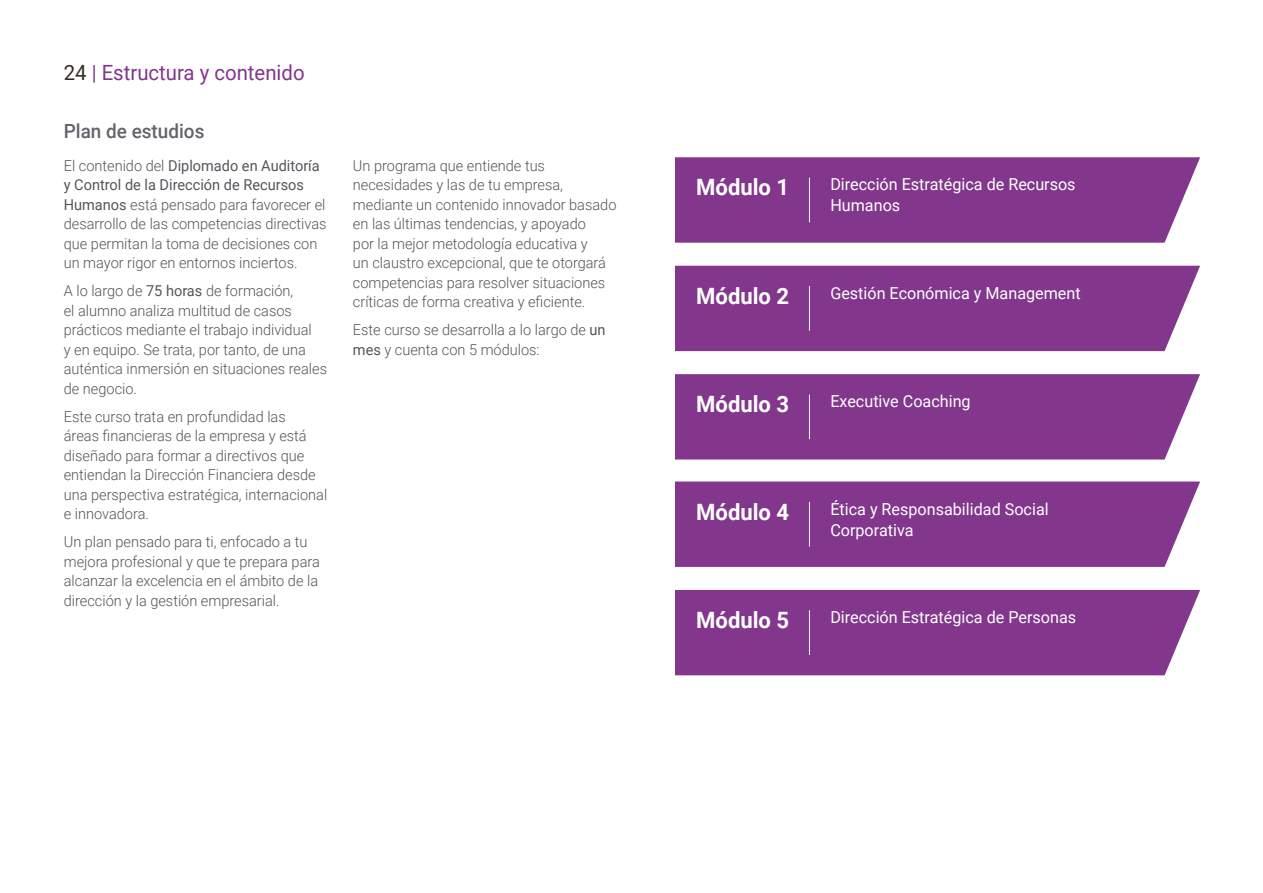
<style>
.page{position:relative;width:1263px;height:893px;background:#fff}
.page>*{position:absolute;margin:0;border:0;box-sizing:border-box;transform-origin:0 0}
.t1{font:700 22.5px "Roboto";color:#fff}
.t2{font:21px "Roboto";color:#82368c}
.t3{font:500 19.5px "Roboto";color:#61646a}
.t4{font:16.5px/21px "Roboto";color:#fff}
.t5{font:300 15px/19.5px "Roboto";color:#52555b}
.s1{color:#312e20}
.s2{font-weight:400}
</style>
<div class="page">
<div style="left:675px;top:157px;width:525px;height:86px;background:#82368c"></div>
<div style="left:675px;top:266px;width:525px;height:85px;background:#82368c"></div>
<div style="left:675px;top:481px;width:525px;height:86px;background:#82368c"></div>
<div style="left:675px;top:374px;width:525px;height:86px;background:#82368c"></div>
<div style="left:675px;top:590px;width:525px;height:85px;background:#82368c"></div>
<hr style="left:809px;top:178px;width:1px;height:44px;background:#fff">
<hr style="left:809px;top:286px;width:1px;height:45px;background:#fff">
<hr style="left:809px;top:502px;width:1px;height:45px;background:#fff">
<hr style="left:809px;top:394px;width:1px;height:45px;background:#fff">
<hr style="left:809px;top:610px;width:1px;height:45px;background:#fff">
<h2 class="t2" style="left:64px;top:57px;width:242px"><span class="s1">24</span> | Estructura y contenido</h2>
<h3 class="t3" style="left:64px;top:117px;width:142px">Plan de estudios</h3>
<p class="t5" style="left:64px;top:155px;width:264px">El contenido del <span class="s2">Diplomado en Auditoría y Control de la Dirección de Recursos Humanos</span> está pensado para favorecer el desarrollo de las competencias directivas que permitan la toma de decisiones con un mayor rigor en entornos inciertos.</p>
<p class="t5" style="left:64px;top:281px;width:265px">A lo largo de <span class="s2">75 horas</span> de formación,<br>el alumno analiza multitud de casos prácticos mediante el trabajo individual<br>y en equipo. Se trata, por tanto, de una auténtica inmersión en situaciones reales de negocio.</p>
<p class="t5" style="left:64px;top:406px;width:265px">Este curso trata en profundidad las<br>áreas financieras de la empresa y está diseñado para formar a directivos que entiendan la Dirección Financiera desde una perspectiva estratégica, internacional e innovadora.</p>
<p class="t5" style="left:64px;top:532px;width:258px">Un plan pensado para ti, enfocado a tu mejora profesional y que te prepara para alcanzar la excelencia en el ámbito de la dirección y la gestión empresarial.</p>
<p class="t5" style="left:353px;top:155px;width:265px">Un programa que entiende tus necesidades y las de tu empresa, mediante un contenido innovador basado en las últimas tendencias, y apoyado<br>por la mejor metodología educativa y<br>un claustro excepcional, que te otorgará competencias para resolver situaciones críticas de forma creativa y eficiente.</p>
<p class="t5" style="left:353px;top:320px;width:254px">Este curso se desarrolla a lo largo de <span class="s2">un mes</span> y cuenta con 5 módulos:</p>
<h1 class="t1" style="left:696px;top:172px;width:94px">Módulo 1</h1>
<p class="t4" style="left:830px;top:173px;width:247px">Dirección Estratégica de Recursos<br>Humanos</p>
<h1 class="t1" style="left:696px;top:280px;width:94px">Módulo 2</h1>
<p class="t4" style="left:830px;top:282px;width:252px">Gestión Económica y Management</p>
<h1 class="t1" style="left:696px;top:389px;width:94px">Módulo 3</h1>
<p class="t4" style="left:830px;top:390px;width:142px">Executive Coaching</p>
<h1 class="t1" style="left:696px;top:496px;width:94px">Módulo 4</h1>
<p class="t4" style="left:830px;top:498px;width:220px">Ética y Responsabilidad Social<br>Corporativa</p>
<h1 class="t1" style="left:696px;top:604px;width:94px">Módulo 5</h1>
<p class="t4" style="left:830px;top:606px;width:247px">Dirección Estratégica de Personas</p>
</div>
